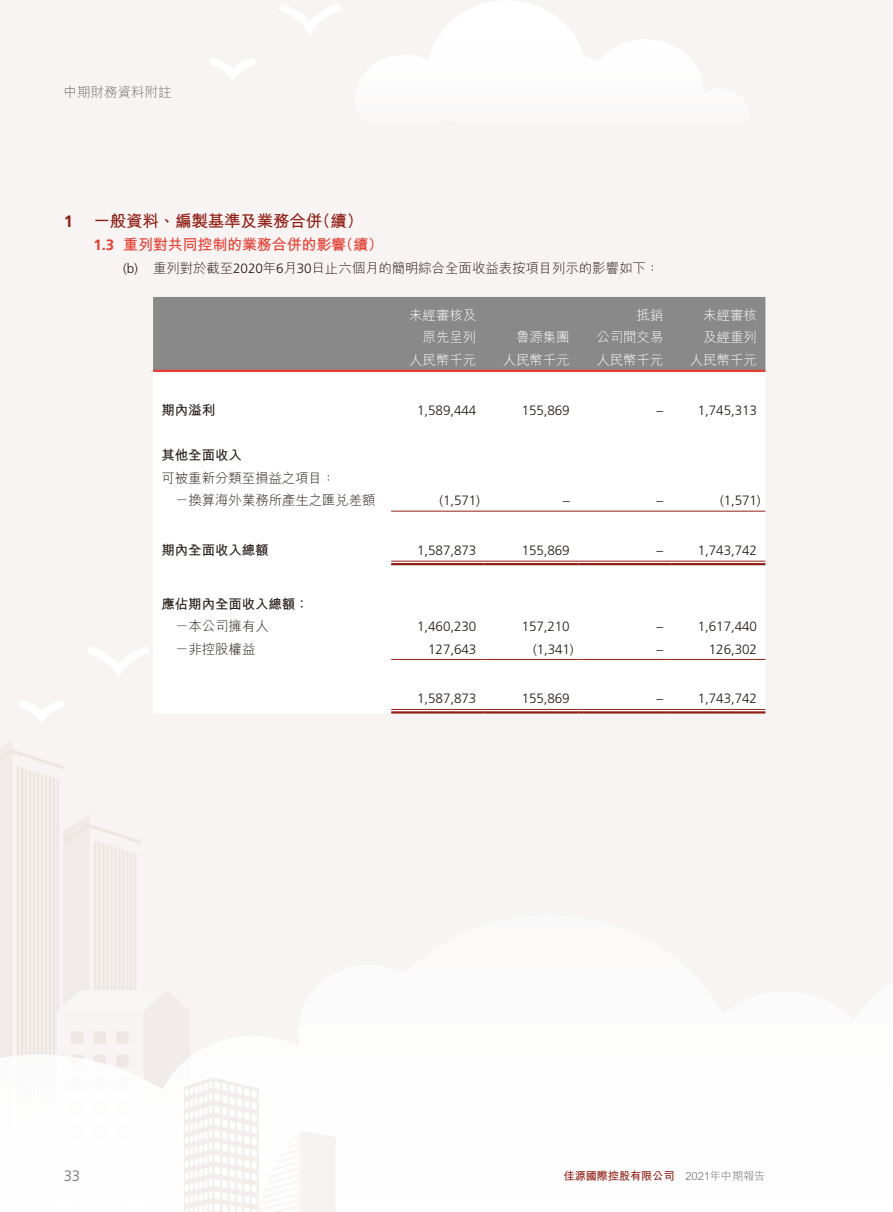
<style>
.page{position:relative;width:893px;height:1212px;background:#fff}
.page>*{position:absolute;margin:0;border:0;box-sizing:border-box;transform-origin:0 0}
.t1{font:16.5px "M Hei HK Bold E Ten B5 H";letter-spacing:-.01em;color:#911e13}
.t2{font:15px "M Hei HK Bold E Ten B5 H";letter-spacing:-.01em;color:#e63d2f}
.t3{font:300 15px "Frutiger LT Std";color:#717171}
.t4{font:300 13.5px "Frutiger LT Std";letter-spacing:-.01em;color:#231916}
.t5{font:13.5px/22.5px "M Hei HK Light E Ten B5 H";letter-spacing:-.01em;color:#231916}
.t6{font:13.5px/22.5px "M Hei HK Light E Ten B5 H";letter-spacing:-.01em;color:#fff;text-align:right}
.t7{font:13.5px "M Hei HK Bold E Ten B5 H";letter-spacing:-.01em;color:#231916}
.t8{font:13.5px "M Hei HK Light E Ten B5 H";color:#717171}
.t9{font:11.25px "M Hei HK Bold E Ten B5 H";letter-spacing:-.015em;color:#911e13}
.s1{font-family:"Frutiger LT Std";font-weight:700}
.s2{font-family:"Frutiger LT Std";font-weight:300}
.s3{font-family:"M Hei HK Light E Ten B5 H";color:#717171}
</style>
<div class="page">
<img style="left:0;top:0;width:893px;height:1212px">
<div style="left:153px;top:297px;width:612px;height:73px;background:#898989"></div>
<svg style="left:153px;top:372px;width:612px;height:341px"></svg>
<hr style="left:153px;top:370px;width:612px;height:2px;background:#e63d2f">
<hr style="left:391px;top:511px;width:94px;height:1px;background:#911e13">
<hr style="left:485px;top:511px;width:93px;height:1px;background:#911e13">
<hr style="left:578px;top:511px;width:94px;height:1px;background:#911e13">
<hr style="left:672px;top:511px;width:93px;height:1px;background:#911e13">
<hr style="left:391px;top:561px;width:94px;height:1px;background:#911e13">
<hr style="left:391px;top:563px;width:94px;height:2px;background:#911e13">
<hr style="left:485px;top:561px;width:93px;height:1px;background:#911e13">
<hr style="left:485px;top:563px;width:93px;height:2px;background:#911e13">
<hr style="left:578px;top:561px;width:94px;height:1px;background:#911e13">
<hr style="left:578px;top:563px;width:94px;height:2px;background:#911e13">
<hr style="left:672px;top:561px;width:93px;height:1px;background:#911e13">
<hr style="left:672px;top:563px;width:93px;height:2px;background:#911e13">
<hr style="left:391px;top:659px;width:94px;height:1px;background:#911e13">
<hr style="left:485px;top:659px;width:93px;height:1px;background:#911e13">
<hr style="left:578px;top:659px;width:94px;height:1px;background:#911e13">
<hr style="left:672px;top:659px;width:93px;height:1px;background:#911e13">
<hr style="left:391px;top:709px;width:94px;height:1px;background:#911e13">
<hr style="left:391px;top:711px;width:94px;height:2px;background:#911e13">
<hr style="left:485px;top:709px;width:93px;height:1px;background:#911e13">
<hr style="left:485px;top:711px;width:93px;height:2px;background:#911e13">
<hr style="left:578px;top:709px;width:94px;height:1px;background:#911e13">
<hr style="left:578px;top:711px;width:94px;height:2px;background:#911e13">
<hr style="left:672px;top:709px;width:93px;height:1px;background:#911e13">
<hr style="left:672px;top:711px;width:93px;height:2px;background:#911e13">
<p class="t8" style="left:64px;top:87px;width:109px">中期財務資料附註</p>
<p class="t1" style="left:64px;top:215px;width:301px"><span class="s1">1</span> 一般資料、編製基準及業務合併（續）</p>
<p class="t2" style="left:94px;top:239px;width:291px"><span class="s1">1.3</span> 重列對共同控制的業務合併的影響（續）</p>
<p class="t5" style="left:123px;top:258px;width:537px"><span class="s2">(b)</span> 重列對於截至<span class="s2">2020</span>年<span class="s2">6</span>月<span class="s2">30</span>日止六個月的簡明綜合全面收益表按項目列示的影響如下：</p>
<p class="t6" style="left:409px;top:305px;width:68px">未經審核及原先呈列</p>
<p class="t6" style="left:596px;top:305px;width:68px">抵銷<br>公司間交易</p>
<p class="t6" style="left:703px;top:305px;width:55px;text-align:left">未經審核及經重列</p>
<p class="t6" style="left:516px;top:328px;width:55px">魯源集團</p>
<p class="t6" style="left:409px;top:350px;width:68px">人民幣千元</p>
<p class="t6" style="left:503px;top:350px;width:68px">人民幣千元</p>
<p class="t6" style="left:596px;top:350px;width:68px">人民幣千元</p>
<p class="t6" style="left:690px;top:350px;width:68px">人民幣千元</p>
<p class="t7" style="left:162px;top:405px;width:55px">期內溢利</p>
<p class="t4" style="left:417px;top:404px;width:60px">1,589,444</p>
<p class="t4" style="left:522px;top:404px;width:49px">155,869</p>
<p class="t4" style="left:657px;top:404px;width:8px">–</p>
<p class="t4" style="left:698px;top:404px;width:60px">1,745,313</p>
<p class="t7" style="left:162px;top:450px;width:82px">其他全面收入</p>
<p class="t5" style="left:175px;top:468px;width:202px;text-indent:-14px">可被重新分類至損益之項目：<br>－換算海外業務所產生之匯兌差額</p>
<p class="t4" style="left:439px;top:494px;width:42px">(1,571)</p>
<p class="t4" style="left:563px;top:494px;width:8px">–</p>
<p class="t4" style="left:657px;top:494px;width:8px">–</p>
<p class="t4" style="left:720px;top:494px;width:42px">(1,571)</p>
<p class="t7" style="left:162px;top:545px;width:109px">期內全面收入總額</p>
<p class="t4" style="left:417px;top:543px;width:60px">1,587,873</p>
<p class="t4" style="left:522px;top:543px;width:49px">155,869</p>
<p class="t4" style="left:657px;top:543px;width:8px">–</p>
<p class="t4" style="left:698px;top:543px;width:60px">1,743,742</p>
<p class="t7" style="left:162px;top:598px;width:149px">應佔期內全面收入總額：</p>
<p class="t5" style="left:175px;top:616px;width:95px">－本公司擁有人</p>
<p class="t4" style="left:417px;top:620px;width:60px">1,460,230</p>
<p class="t4" style="left:522px;top:620px;width:49px">157,210</p>
<p class="t4" style="left:657px;top:620px;width:8px">–</p>
<p class="t4" style="left:698px;top:620px;width:60px">1,617,440</p>
<p class="t5" style="left:175px;top:639px;width:82px">－非控股權益</p>
<p class="t4" style="left:428px;top:642px;width:49px">127,643</p>
<p class="t4" style="left:533px;top:642px;width:42px">(1,341)</p>
<p class="t4" style="left:657px;top:642px;width:8px">–</p>
<p class="t4" style="left:709px;top:642px;width:49px">126,302</p>
<p class="t4" style="left:417px;top:692px;width:60px">1,587,873</p>
<p class="t4" style="left:522px;top:692px;width:49px">155,869</p>
<p class="t4" style="left:657px;top:692px;width:8px">–</p>
<p class="t4" style="left:698px;top:692px;width:60px">1,743,742</p>
<p class="t3" style="left:64px;top:1168px;width:18px">33</p>
<p class="t9" style="left:564px;top:1172px;width:203px">佳源國際控股有限公司 <span class="s3">2021年中期報告</span></p>
</div>
